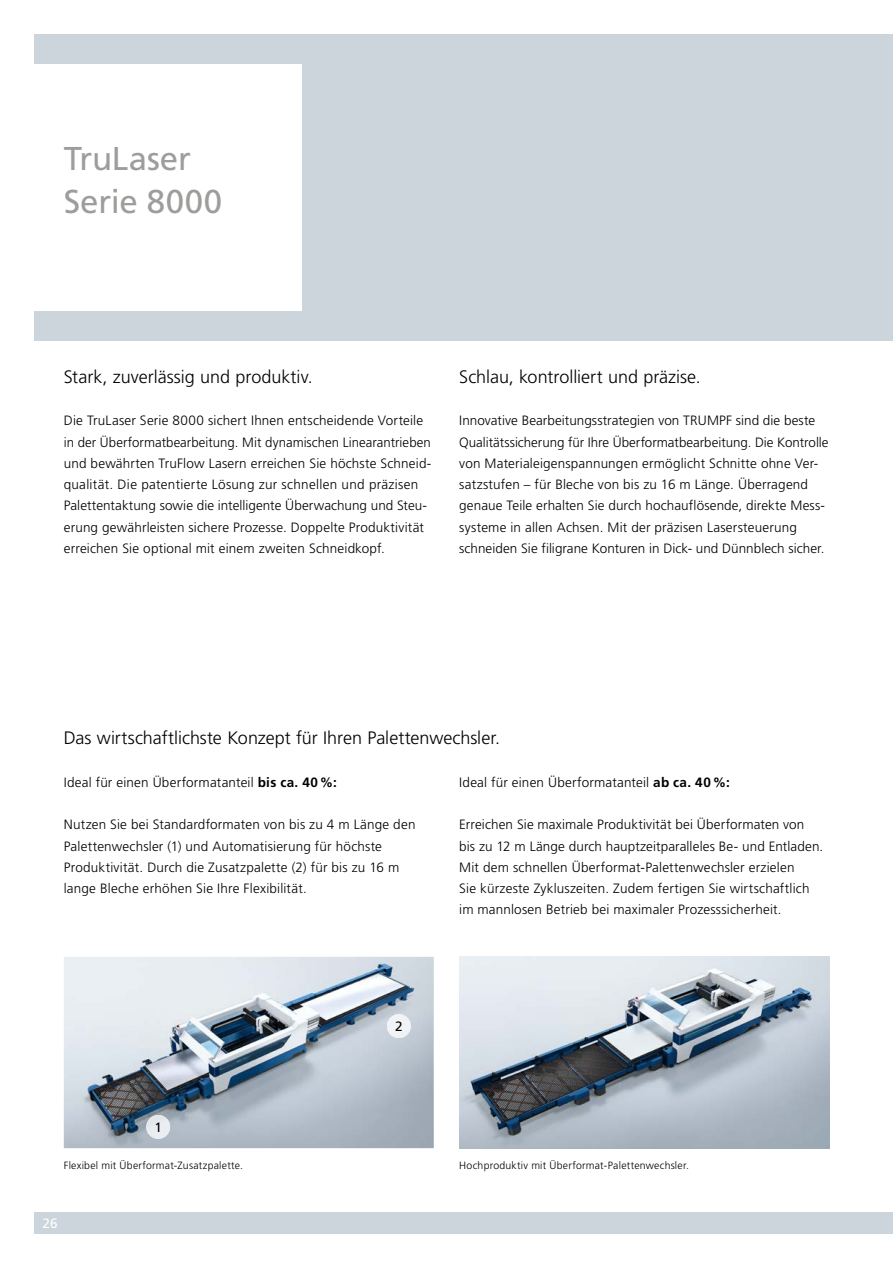
<style>
.page{position:relative;width:893px;height:1263px;background:#fff}
.page>*{position:absolute;margin:0;border:0;box-sizing:border-box;transform-origin:0 0}
.t1{font:33px/42.5px "Frutiger LT Pro";letter-spacing:-.005em;color:#9d9d9c}
.t2{font:300 18px "Frutiger LT Pro";color:#000}
.t3{font:300 13.5px/21.3px "Frutiger LT Pro";letter-spacing:.01em;color:#000}
.t4{font:13.5px "Frutiger LT Pro";color:#fff}
.t5{font:13.5px "Frutiger LT Pro";color:#000}
.t6{font:300 10.5px "Frutiger LT Pro";letter-spacing:.02em;color:#000}
.s1{font-weight:700}
</style>
<div class="page">
<div style="left:34px;top:1212px;width:859px;height:21px;background:#ccd5db"></div>
<div style="left:34px;top:34px;width:859px;height:306px;background:#ccd5db"></div>
<img style="left:459px;top:957px;width:370px;height:191px">
<img style="left:64px;top:957px;width:370px;height:191px">
<div style="left:0;top:64px;width:302px;height:246px;background:#fff"></div>
<img style="left:387px;top:1014px;width:24px;height:24px;border-radius:12px">
<img style="left:146px;top:1115px;width:24px;height:24px;border-radius:12px">
<h1 class="t1" style="left:64px;top:138px;width:160px">TruLaser<br>Serie 8000</h1>
<h2 class="t2" style="left:64px;top:366px;width:251px">Stark, zuverlässig und produktiv.</h2>
<p class="t3" style="left:64px;top:410px;width:369px">Die TruLaser Serie 8000 sichert Ihnen entscheidende Vorteile in der Überformatbearbeitung. Mit dynamischen Linearantrieben und bewährten TruFlow Lasern erreichen Sie höchste Schneid&shy;qualität. Die patentierte Lösung zur schnellen und präzisen Palettentaktung sowie die intelligente Überwachung und Steu&shy;erung gewährleisten sichere Prozesse. Doppelte Produktivität erreichen Sie optional mit einem zweiten Schneidkopf.</p>
<h2 class="t2" style="left:459px;top:366px;width:243px">Schlau, kontrolliert und präzise.</h2>
<p class="t3" style="left:459px;top:410px;width:371px">Innovative Bearbeitungsstrategien von TRUMPF sind die beste Qualitätssicherung für Ihre Überformatbearbeitung. Die Kon trolle von Materialeigenspannungen ermöglicht Schnitte ohne Ver&shy;satzstufen – für Bleche von bis zu 16 m Länge. Überragend genaue Teile erhalten Sie durch hochauflösende, direkte Mess&shy;systeme in allen Achsen. Mit der präzisen Lasersteuerung schneiden Sie filigrane Konturen in Dick- und Dünnblech sicher.</p>
<h2 class="t2" style="left:64px;top:727px;width:438px">Das wirtschaftlichste Konzept für Ihren Palettenwechsler.</h2>
<p class="t3" style="left:64px;top:771px;width:275px">Ideal für einen Überformatanteil <span class="s1">bis ca. 40 %:</span></p>
<p class="t3" style="left:64px;top:814px;width:353px">Nutzen Sie bei Standardformaten von bis zu 4 m Länge den Palettenwechsler (1) und Automatisierung für höchste Produktivität. Durch die Zusatzpalette (2) für bis zu 16 m lange Bleche erhöhen Sie Ihre Flexibilität.</p>
<p class="t5" style="left:395px;top:1018px;width:9px">2</p>
<p class="t3" style="left:459px;top:771px;width:272px">Ideal für einen Überformatanteil <span class="s1">ab ca. 40 %:</span></p>
<p class="t3" style="left:459px;top:814px;width:365px">Erreichen Sie maximale Produktivität bei Überformaten von bis zu 12 m Länge durch hauptzeitparalleles Be- und Entladen.<br>Mit dem schnellen Überformat-Palettenwechsler erzielen<br>Sie kürzeste Zykluszeiten. Zudem fertigen Sie wirtschaftlich im mannlosen Betrieb bei maximaler Prozesssicherheit.</p>
<p class="t5" style="left:154px;top:1119px;width:9px">1</p>
<p class="t6" style="left:64px;top:1160px;width:181px">Flexibel mit Überformat-Zusatzpalette.</p>
<p class="t6" style="left:459px;top:1160px;width:231px">Hochproduktiv mit Überformat-Palettenwechsler.</p>
<p class="t4" style="left:43px;top:1215px;width:17px">26</p>
</div>
